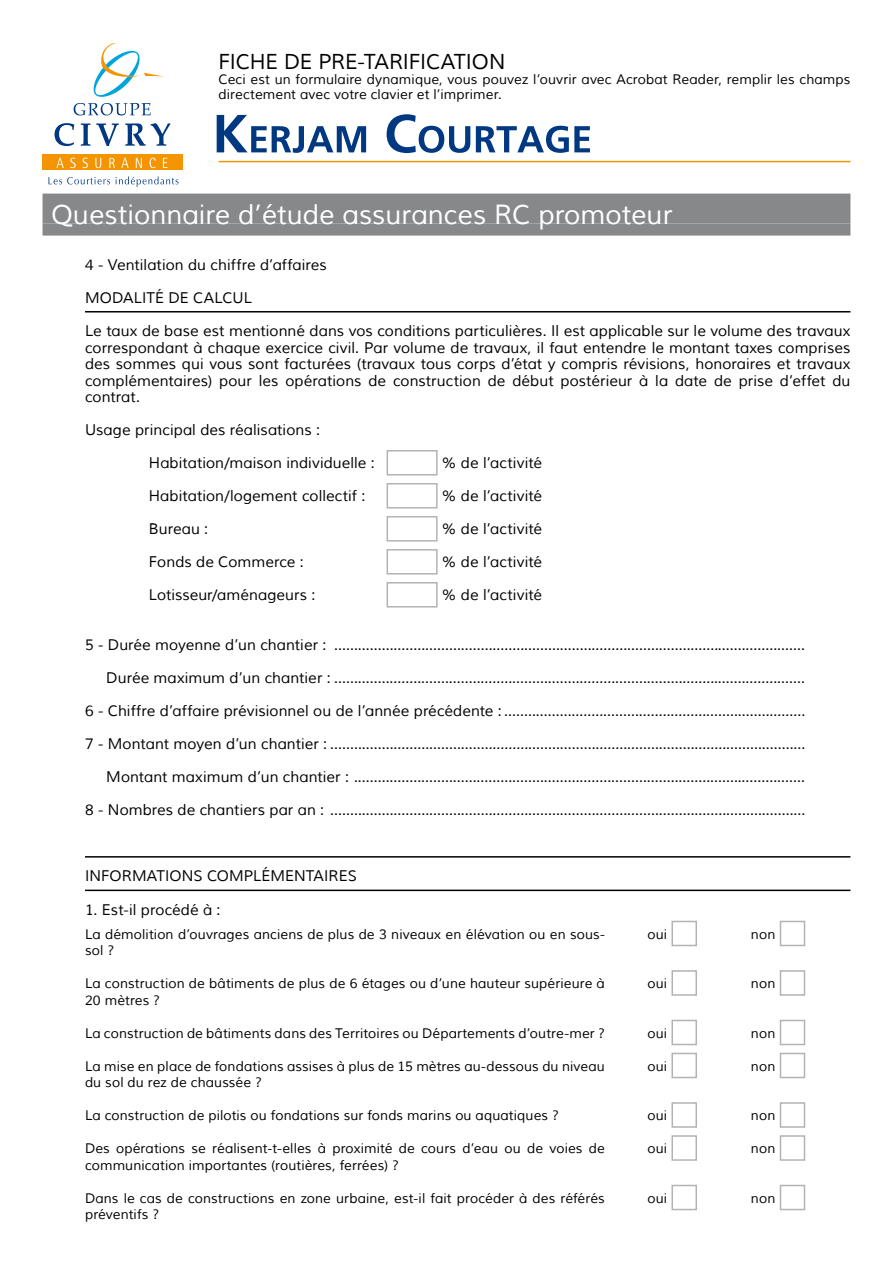
<style>
.page{position:relative;width:893px;height:1263px;background:#fff}
.page>*{position:absolute;margin:0;border:0;box-sizing:border-box;transform-origin:0 0}
.t1{font:27px "Muli";color:#fff}
.t2{font:21px "Muli";letter-spacing:-.01em;color:#000}
.t3{font:15px/16.5px "Muli";letter-spacing:.005em;color:#000;text-align:justify}
.t4{font:13.5px/16.5px "Muli";letter-spacing:.01em;color:#000}
</style>
<div class="page">
<svg style="left:55px;top:123px;width:19px;height:23px"></svg>
<svg style="left:81px;top:123px;width:9px;height:23px"></svg>
<svg style="left:96px;top:123px;width:23px;height:23px"></svg>
<svg style="left:125px;top:123px;width:45px;height:23px"></svg>
<svg style="left:74px;top:43px;width:89px;height:72px"></svg>
<div style="left:43px;top:155px;width:140px;height:15px;background:#f39400"></div>
<svg style="left:56px;top:158px;width:8px;height:10px"></svg>
<svg style="left:70px;top:158px;width:6px;height:10px"></svg>
<svg style="left:83px;top:158px;width:5px;height:10px"></svg>
<svg style="left:95px;top:158px;width:6px;height:10px"></svg>
<svg style="left:109px;top:158px;width:6px;height:10px"></svg>
<svg style="left:121px;top:158px;width:8px;height:10px"></svg>
<svg style="left:136px;top:158px;width:6px;height:10px"></svg>
<svg style="left:150px;top:158px;width:6px;height:10px"></svg>
<svg style="left:163px;top:158px;width:4px;height:10px"></svg>
<svg style="left:48px;top:177px;width:62px;height:7px"></svg>
<svg style="left:116px;top:176px;width:62px;height:10px"></svg>
<hr style="left:219px;top:161px;width:631px;height:1px;background:#f39400">
<div style="left:43px;top:194px;width:807px;height:30px;background:#87888a"></div>
<div style="left:43px;top:224px;width:807px;height:12px;background:#87888a"></div>
<svg style="left:217px;top:115px;width:149px;height:38px"></svg>
<svg style="left:387px;top:114px;width:83px;height:39px"></svg>
<svg style="left:476px;top:126px;width:114px;height:27px"></svg>
<hr style="left:85px;top:311px;width:765px;height:1px;background:#000">
<hr style="left:85px;top:856px;width:765px;height:1px;background:#000">
<hr style="left:85px;top:889px;width:765px;height:2px;background:#000">
<div style="left:387px;top:450px;width:51px;height:25px;border:2px solid #b1b3b4"></div>
<div style="left:387px;top:483px;width:51px;height:25px;border:2px solid #b1b3b4"></div>
<div style="left:387px;top:516px;width:51px;height:25px;border:2px solid #b1b3b4"></div>
<div style="left:387px;top:549px;width:51px;height:25px;border:2px solid #b1b3b4"></div>
<div style="left:387px;top:582px;width:51px;height:25px;border:2px solid #b1b3b4"></div>
<div style="left:671px;top:921px;width:26px;height:25px;border:2px solid #b1b3b4"></div>
<div style="left:780px;top:921px;width:25px;height:25px;border:2px solid #b1b3b4"></div>
<div style="left:671px;top:970px;width:26px;height:26px;border:2px solid #b1b3b4"></div>
<div style="left:780px;top:970px;width:25px;height:26px;border:2px solid #b1b3b4"></div>
<div style="left:671px;top:1020px;width:26px;height:25px;border:2px solid #b1b3b4"></div>
<div style="left:780px;top:1020px;width:25px;height:25px;border:2px solid #b1b3b4"></div>
<div style="left:671px;top:1053px;width:26px;height:25px;border:2px solid #b1b3b4"></div>
<div style="left:780px;top:1053px;width:25px;height:25px;border:2px solid #b1b3b4"></div>
<div style="left:671px;top:1102px;width:26px;height:26px;border:2px solid #b1b3b4"></div>
<div style="left:780px;top:1102px;width:25px;height:26px;border:2px solid #b1b3b4"></div>
<div style="left:671px;top:1135px;width:26px;height:26px;border:2px solid #b1b3b4"></div>
<div style="left:780px;top:1135px;width:25px;height:26px;border:2px solid #b1b3b4"></div>
<div style="left:671px;top:1185px;width:26px;height:25px;border:2px solid #b1b3b4"></div>
<div style="left:780px;top:1185px;width:25px;height:25px;border:2px solid #b1b3b4"></div>
<h2 class="t2" style="left:219px;top:49px;width:288px">FICHE DE PRE-TARIFICATION</h2>
<p class="t4" style="left:219px;top:72px;width:633px;line-height:15px">Ceci est un formulaire dynamique, vous pouvez l’ouvrir avec Acrobat Reader, remplir les champs directement avec votre clavier et l’imprimer.</p>
<h1 class="t1" style="left:51px;top:198px;width:623px">Questionnaire d’étude assurances RC promoteur</h1>
<p class="t3" style="left:85px;top:256px;width:243px">4 - Ventilation du chiffre d’affaires</p>
<p class="t3" style="left:85px;top:289px;width:27px">Modal</p>
<p class="t3" style="left:142px;top:289px;width:62px">itéde calc</p>
<p class="t3" style="left:233px;top:289px;width:16px">ul</p>
<p class="t3" style="left:85px;top:323px;width:767px">Le taux de base est mentionné dans vos conditions particulières. I l est applicable sur le volume des travaux correspondant à chaque exercice civil. Par volume de travaux, il faut entendre le montant taxes comprises des sommes qui vous sont facturées (travaux tous corps d’état y compris révisions, honoraires et travaux complémentaires) pour les opérations de construction de début postérieur à la date de prise d’effet du contrat.</p>
<p class="t3" style="left:85px;top:422px;width:237px">Usage principal des réalisations :</p>
<p class="t3" style="left:149px;top:455px;width:228px">Habitation/maison individuelle :</p>
<p class="t3" style="left:442px;top:455px;width:102px">% de l’activité</p>
<p class="t3" style="left:149px;top:488px;width:218px">Habitation/logement collectif :</p>
<p class="t3" style="left:442px;top:488px;width:102px">% de l’activité</p>
<p class="t3" style="left:149px;top:521px;width:61px">Bureau :</p>
<p class="t3" style="left:442px;top:521px;width:102px">% de l’activité</p>
<p class="t3" style="left:149px;top:554px;width:157px">Fonds de Commerce :</p>
<p class="t3" style="left:442px;top:554px;width:102px">% de l’activité</p>
<p class="t3" style="left:149px;top:587px;width:168px">Lotisseur/aménageurs :</p>
<p class="t3" style="left:442px;top:587px;width:102px">% de l’activité</p>
<p class="t3" style="left:85px;top:636px;width:721px">5 - Durée moyenne d’un chantier : .......................................................................................................................</p>
<p class="t3" style="left:106px;top:669px;width:700px">Durée maximum d’un chantier : .......................................................................................................................</p>
<p class="t3" style="left:85px;top:702px;width:722px">6 - Chiffre d’affaire prévisionnel ou de l’année précédente : ............................................................................</p>
<p class="t3" style="left:85px;top:735px;width:722px">7 - Montant moyen d’un chantier : ........................................................................................................................</p>
<p class="t3" style="left:106px;top:768px;width:700px">Montant maximum d’un chantier : ..................................................................................................................</p>
<p class="t3" style="left:85px;top:801px;width:722px">8 - Nombres de chantiers par an : ........................................................................................................................</p>
<p class="t3" style="left:85px;top:868px;width:11px">Informat</p>
<p class="t3" style="left:165px;top:868px;width:16px">ions</p>
<p class="t3" style="left:207px;top:868px;width:22px">Complémenta</p>
<p class="t3" style="left:324px;top:868px;width:14px">ires</p>
<p class="t3" style="left:85px;top:901px;width:137px">1. Est-il procédé à :</p>
<p class="t4" style="left:85px;top:926px;width:521px">La démolition d’ouvrages anciens de plus de 3 niveaux en élévation ou en sous&shy;sol ?</p>
<p class="t4" style="left:85px;top:976px;width:521px">La construction de bâtiments de plus de 6 étages ou d’une hauteur supérieure à<br>20 mètres ?</p>
<p class="t4" style="left:85px;top:1025px;width:521px">La construction de bâtiments dans des Territoires ou Départements d’outre-mer ?</p>
<p class="t4" style="left:85px;top:1058px;width:521px">La mise en place de fondations assises à plus de 15 mètres au-dessous du niveau du sol du rez de chaussée ?</p>
<p class="t4" style="left:85px;top:1108px;width:475px">La construction de pilotis ou fondations sur fonds marins ou aquatiques ?</p>
<p class="t4" style="left:85px;top:1141px;width:521px">Des opérations se réalisent-t-elles à proximité de cours d’eau ou de voies de communication importantes (routières, ferrées) ?</p>
<p class="t4" style="left:85px;top:1190px;width:521px">Dans le cas de constructions en zone urbaine, est-il fait procéder à des référés préventifs ?</p>
<p class="t4" style="left:647px;top:926px;width:21px">oui</p>
<p class="t4" style="left:751px;top:926px;width:26px">non</p>
<p class="t4" style="left:647px;top:975px;width:21px">oui</p>
<p class="t4" style="left:751px;top:975px;width:26px">non</p>
<p class="t4" style="left:647px;top:1025px;width:21px">oui</p>
<p class="t4" style="left:751px;top:1025px;width:26px">non</p>
<p class="t4" style="left:647px;top:1058px;width:21px">oui</p>
<p class="t4" style="left:751px;top:1058px;width:26px">non</p>
<p class="t4" style="left:647px;top:1107px;width:21px">oui</p>
<p class="t4" style="left:751px;top:1107px;width:26px">non</p>
<p class="t4" style="left:647px;top:1140px;width:21px">oui</p>
<p class="t4" style="left:751px;top:1140px;width:26px">non</p>
<p class="t4" style="left:647px;top:1190px;width:21px">oui</p>
<p class="t4" style="left:751px;top:1190px;width:26px">non</p>
</div>
